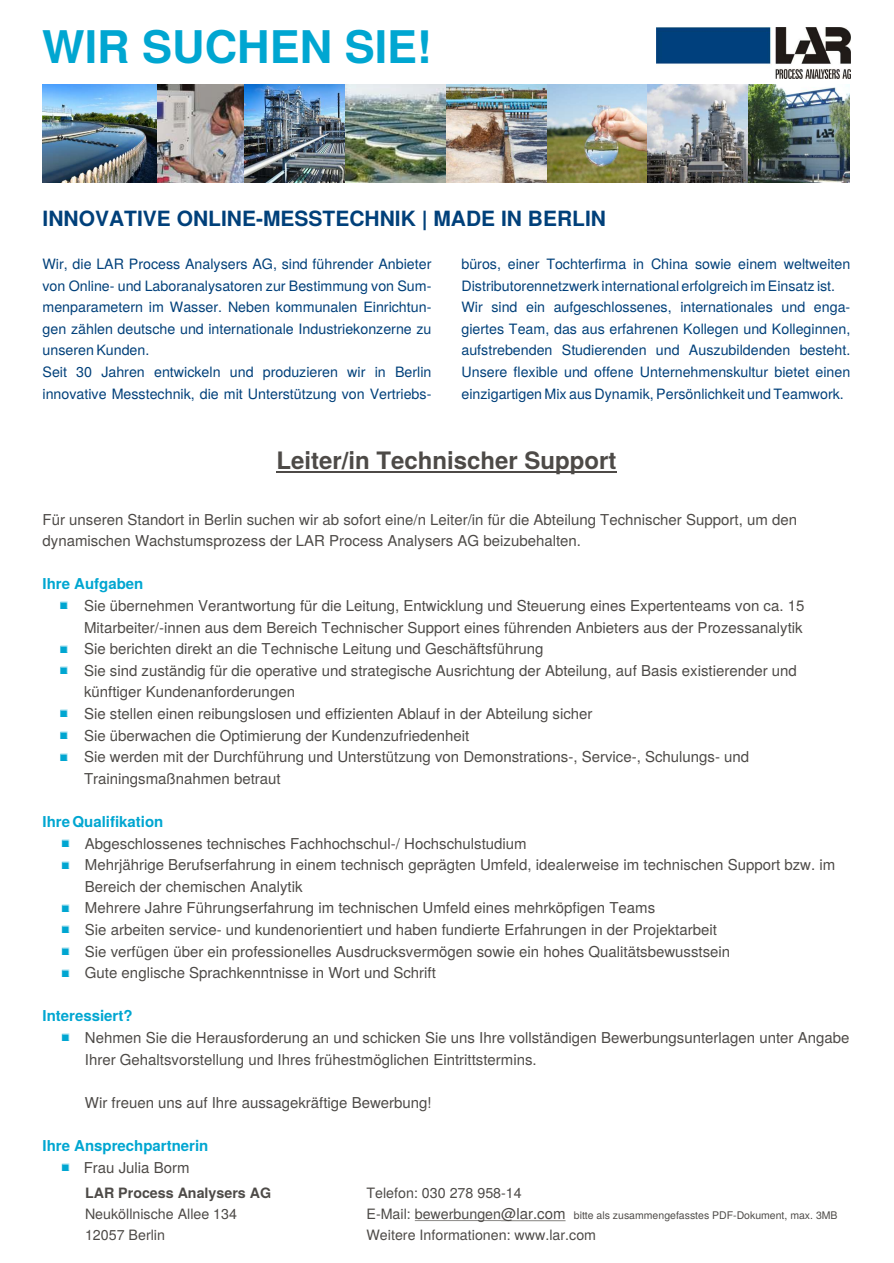
<style>
.page{position:relative;width:894px;height:1263px;background:#fff}
.page>*{position:absolute;margin:0;border:0;box-sizing:border-box;transform-origin:0 0}
.t1{font:700 45px "Te X Gyre Heros";color:#00a6d1}
.t2{font:700 24px "Te X Gyre Heros";color:#4d4a47}
.t3{font:700 21px "Te X Gyre Heros";color:#00407a}
.t4{font:15px/21.6px "Te X Gyre Heros";color:#4d4a47}
.t5{font:700 15px "Te X Gyre Heros";color:#00a6d1}
.t6{font:14.25px "Te X Gyre Heros";color:#00407a}
.t7{font:14.25px "Te X Gyre Heros";color:#4d4a47}
.t8{font:700 14.25px "Te X Gyre Heros";color:#4d4a47}
.t9{font:10.5px "Te X Gyre Heros";color:#4d4a47}
.s1{font-size:15px}
</style>
<div class="page">
<img style="left:656px;top:27px;width:194px;height:51px">
<hr style="left:276px;top:471px;width:340px;height:1px;background:#4d4a47">
<img style="left:157px;top:85px;width:87px;height:97px">
<img style="left:43px;top:85px;width:114px;height:97px">
<img style="left:244px;top:85px;width:102px;height:97px">
<img style="left:346px;top:85px;width:100px;height:97px">
<img style="left:446px;top:85px;width:101px;height:97px">
<img style="left:547px;top:85px;width:101px;height:97px">
<img style="left:648px;top:85px;width:101px;height:97px">
<img style="left:749px;top:85px;width:101px;height:97px">
<hr style="left:415px;top:1220px;width:86px;height:1px;background:#4d4a47">
<hr style="left:501px;top:1220px;width:65px;height:1px;background:#4d4a47">
<h1 class="t1" style="left:42px;top:28px;width:392px">WIR SUCHEN SIE!</h1>
<h3 class="t3" style="left:43px;top:209px;width:565px">INNOVATIVE ONLINE-MESSTECHNIK | MADE IN BERLIN</h3>
<p class="t6" style="left:43px;top:258px;width:390px">Wir, die LAR Process Analysers AG, sind führender Anbieter</p>
<p class="t6" style="left:461px;top:258px;width:390px">büros, einer Tochterfirma in China sowie einem weltweiten</p>
<p class="t6" style="left:43px;top:279px;width:390px">von Online- und Laboranalysatoren zur Bestimmung von Sum-</p>
<p class="t6" style="left:461px;top:279px;width:375px">Distributorennetzwerk international erfolgreich im Einsatz ist.</p>
<p class="t6" style="left:43px;top:301px;width:390px">menparametern im Wasser. Neben kommunalen Einrichtun-</p>
<p class="t6" style="left:461px;top:301px;width:390px">Wir sind ein aufgeschlossenes, internationales und enga-</p>
<p class="t6" style="left:43px;top:323px;width:390px">gen zählen deutsche und internationale Industriekonzerne zu</p>
<p class="t6" style="left:461px;top:323px;width:390px">giertes Team, das aus erfahrenen Kollegen und Kolleginnen,</p>
<p class="t6" style="left:43px;top:344px;width:108px">unseren Kunden.</p>
<p class="t6" style="left:461px;top:344px;width:390px">aufstrebenden Studierenden und Auszubildenden besteht.</p>
<p class="t6" style="left:43px;top:366px;width:390px">Seit 30 Jahren entwickeln und produzieren wir in Berlin</p>
<p class="t6" style="left:461px;top:366px;width:390px">Unsere flexible und offene Unternehmenskultur bietet einen</p>
<p class="t6" style="left:43px;top:387px;width:390px">innovative Messtechnik, die mit Unterstützung von Vertriebs-</p>
<p class="t6" style="left:461px;top:387px;width:384px">einzigartigen Mix aus Dynamik, Persönlichkeit und Teamwork.</p>
<h2 class="t2" style="left:276px;top:450px;width:342px">Leiter/in Technischer Support</h2>
<p class="t4" style="left:43px;top:509px;width:756px">Für unseren Standort in Berlin suchen wir ab sofort eine/n Leiter/in für die Abteilung Technischer Support, um den dynamischen Wachstumsprozess der LAR Process Analysers AG beizubehalten.</p>
<p class="t5" style="left:43px;top:578px;width:102px">Ihre Aufgaben</p>
<p class="t4" style="left:84px;top:596px;width:722px">Sie übernehmen Verantwortung für die Leitung, Entwicklung und Steuerung eines Expertenteams von ca. 15<br>Mitarbeiter/-innen aus dem Bereich Technischer Support eines führenden Anbieters aus der Prozessanalytik Sie berichten direkt an die Technische Leitung und Geschäftsführung<br>Sie sind zuständig für die operative und strategische Ausrichtung der Abteilung, auf Basis existierender und künftiger Kundenanforderungen<br>Sie stellen einen reibungslosen und effizienten Ablauf in der Abteilung sicher<br>Sie überwachen die Optimierung der Kundenzufriedenheit<br>Sie werden mit der Durchführung und Unterstützung von Demonstrations-, Service-, Schulungs- und Trainingsmaßnahmen betraut</p>
<p class="t5" style="left:43px;top:815px;width:122px">Ihre Qualifikation</p>
<p class="t4" style="left:85px;top:833px;width:752px">Abgeschlossenes technisches Fachhochschul-/ Hochschulstudium<br>Mehrjährige Berufserfahrung in einem technisch geprägten Umfeld, idealerweise im technischen Support bzw. im Bereich der chemischen Analytik<br>Mehrere Jahre Führungserfahrung im technischen Umfeld eines mehrköpfigen Teams<br>Sie arbeiten service- und kundenorientiert und haben fundierte Erfahrungen in der Projektarbeit<br>Sie verfügen über ein professionelles Ausdrucksvermögen sowie ein hohes Qualitätsbewusstsein<br>Gute englische Sprachkenntnisse in Wort und Schrift</p>
<p class="t5" style="left:43px;top:1010px;width:92px">Interessiert?</p>
<p class="t4" style="left:85px;top:1028px;width:766px">Nehmen Sie die Herausforderung an und schicken Sie uns Ihre vollständigen Bewerbungsunterlagen unter Angabe<br>Ihrer Gehaltsvorstellung und Ihres frühestmöglichen Eintrittstermins.</p>
<p class="t4" style="left:85px;top:1093px;width:348px">Wir freuen uns auf Ihre aussagekräftige Bewerbung!</p>
<p class="t5" style="left:43px;top:1139px;width:167px">Ihre Ansprechpartnerin</p>
<p class="t4" style="left:84px;top:1158px;width:107px">Frau Julia Borm</p>
<p class="t8" style="left:85px;top:1186px;width:188px">LAR Process Analysers AG</p>
<p class="t7" style="left:367px;top:1186px;width:157px">Telefon: 030 278 958-14</p>
<p class="t7" style="left:85px;top:1208px;width:154px">Neuköllnische Allee 134</p>
<p class="t7" style="left:367px;top:1208px;width:201px">E-Mail: bewerbungen<span class="s1">@lar.com</span></p>
<p class="t7" style="left:85px;top:1229px;width:81px">12057 Berlin</p>
<p class="t7" style="left:367px;top:1229px;width:231px">Weitere Informationen: www.lar.com</p>
<p class="t9" style="left:574px;top:1211px;width:265px">bitte als zusammengefasstes PDF-Dokument, max. 3MB</p>
</div>
